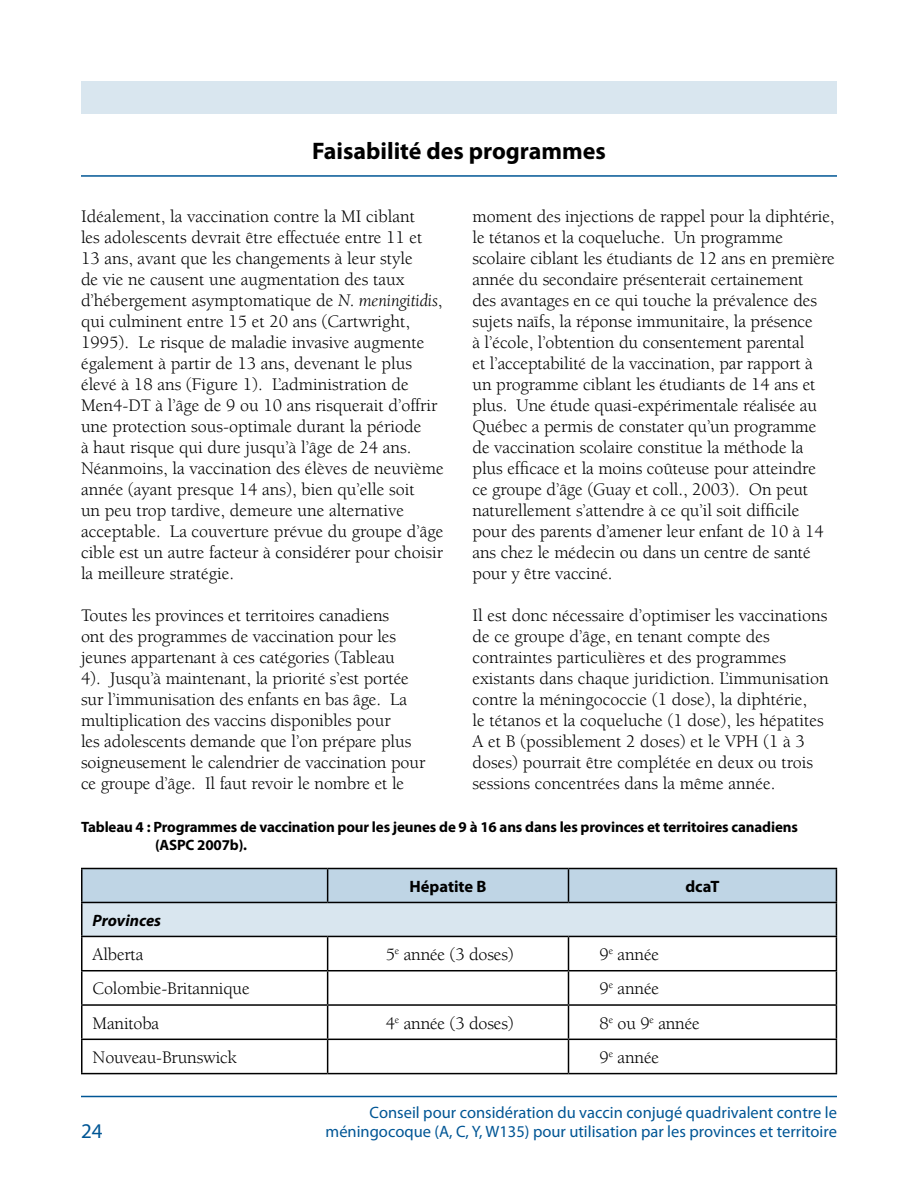
<style>
.page{position:relative;width:918px;height:1188px;background:#fff}
.page>*{position:absolute;margin:0;border:0;box-sizing:border-box;transform-origin:0 0}
.t1{font:700 24px "Myriad Pro";color:#000}
.t2{font:21px "Myriad Pro";color:#005695}
.t3{font:18px/21px "Berkeley";letter-spacing:-.005em;color:#000}
.t4{font:16.5px/19.5px "Myriad Pro";color:#005695;text-align:right}
.t5{font:700 16.5px "Myriad Pro";color:#000}
.t6{font:italic 700 16.5px "Myriad Pro";color:#000}
.t7{font:700 15px/18px "Myriad Pro";letter-spacing:-.01em;color:#000}
.s1{font-style:italic}
</style>
<div class="page">
<div style="left:81px;top:81px;width:756px;height:33px;background:#d9e6ef"></div>
<hr style="left:81px;top:1096px;width:756px;height:1px;background:#005695">
<div style="left:82px;top:869px;width:754px;height:33px;background:#bfd5e5"></div>
<div style="left:82px;top:902px;width:754px;height:34px;background:#d9e6ef"></div>
<hr style="left:81px;top:868px;width:247px;height:1px;background:#000">
<hr style="left:81px;top:869px;width:1px;height:33px;background:#000">
<hr style="left:328px;top:868px;width:240px;height:1px;background:#000">
<hr style="left:327px;top:869px;width:1px;height:33px;background:#000">
<hr style="left:568px;top:868px;width:269px;height:1px;background:#000">
<hr style="left:568px;top:869px;width:1px;height:33px;background:#000">
<hr style="left:836px;top:869px;width:1px;height:33px;background:#000">
<hr style="left:81px;top:902px;width:247px;height:1px;background:#000">
<hr style="left:81px;top:903px;width:1px;height:33px;background:#000">
<hr style="left:328px;top:902px;width:240px;height:1px;background:#000">
<hr style="left:568px;top:902px;width:269px;height:1px;background:#000">
<hr style="left:836px;top:903px;width:1px;height:33px;background:#000">
<hr style="left:81px;top:936px;width:247px;height:1px;background:#000">
<hr style="left:81px;top:937px;width:1px;height:33px;background:#000">
<hr style="left:328px;top:936px;width:240px;height:1px;background:#000">
<hr style="left:327px;top:937px;width:1px;height:33px;background:#000">
<hr style="left:568px;top:936px;width:269px;height:1px;background:#000">
<hr style="left:568px;top:937px;width:1px;height:33px;background:#000">
<hr style="left:836px;top:937px;width:1px;height:33px;background:#000">
<hr style="left:81px;top:970px;width:247px;height:1px;background:#000">
<hr style="left:81px;top:971px;width:1px;height:33px;background:#000">
<hr style="left:328px;top:970px;width:240px;height:1px;background:#000">
<hr style="left:327px;top:971px;width:1px;height:33px;background:#000">
<hr style="left:568px;top:970px;width:269px;height:1px;background:#000">
<hr style="left:568px;top:971px;width:1px;height:33px;background:#000">
<hr style="left:836px;top:971px;width:1px;height:33px;background:#000">
<hr style="left:81px;top:1004px;width:247px;height:2px;background:#000">
<hr style="left:81px;top:1006px;width:1px;height:33px;background:#000">
<hr style="left:328px;top:1004px;width:240px;height:2px;background:#000">
<hr style="left:327px;top:1006px;width:1px;height:33px;background:#000">
<hr style="left:568px;top:1004px;width:269px;height:2px;background:#000">
<hr style="left:568px;top:1006px;width:1px;height:33px;background:#000">
<hr style="left:836px;top:1006px;width:1px;height:33px;background:#000">
<hr style="left:81px;top:1039px;width:247px;height:1px;background:#000">
<hr style="left:81px;top:1040px;width:1px;height:33px;background:#000">
<hr style="left:328px;top:1039px;width:240px;height:1px;background:#000">
<hr style="left:327px;top:1040px;width:1px;height:33px;background:#000">
<hr style="left:568px;top:1039px;width:269px;height:1px;background:#000">
<hr style="left:568px;top:1040px;width:1px;height:33px;background:#000">
<hr style="left:836px;top:1040px;width:1px;height:33px;background:#000">
<hr style="left:81px;top:1073px;width:247px;height:1px;background:#000">
<hr style="left:328px;top:1073px;width:240px;height:1px;background:#000">
<hr style="left:568px;top:1073px;width:269px;height:1px;background:#000">
<hr style="left:81px;top:175px;width:756px;height:2px;background:#005695">
<h1 class="t1" style="left:312px;top:135px;width:295px">Faisabilité des programmes</h1>
<p class="t3" style="left:81px;top:206px;width:364px">Idéalement, la vaccination contre la MI ciblant<br>les adolescents devrait être effectuée entre 11 et 13 ans, avant que les changements à leur style<br>de vie ne causent une augmentation des taux d’hébergement asymptomatique de <span class="s1">N. meningitidis</span>, qui culminent entre 15 et 20 ans (Cartwright, 1995). Le risque de maladie invasive augmente également à partir de 13 ans, devenant le plus élevé à 18 ans (Figure 1). L’administration de Men4-DT à l’âge de 9 ou 10 ans risquerait d’offrir une protection sous-optimale durant la période<br>à haut risque qui dure jusqu’à l’âge de 24 ans.<br>Néanmoins, la vaccination des élèves de neuvième année (ayant presque 14 ans), bien qu’elle soit<br>un peu trop tardive, demeure une alternative acceptable. La couverture prévue du groupe d’âge cible est un autre facteur à considérer pour choisir la meilleure stratégie.</p>
<p class="t3" style="left:81px;top:605px;width:346px">Toutes les provinces et territoires canadiens<br>ont des programmes de vaccination pour les jeunes appartenant à ces catégories (Tableau<br>4). Jusqu’à maintenant, la priorité s’est portée sur l’immunisation des enfants en bas âge. La multiplication des vaccins disponibles pour<br>les adolescents demande que l’on prépare plus soigneusement le calendrier de vaccination pour ce groupe d’âge. Il faut revoir le nombre et le</p>
<p class="t3" style="left:472px;top:206px;width:364px">moment des injections de rappel pour la diphtérie, le tétanos et la coqueluche. Un programme scolaire ciblant les étudiants de 12 ans en première année du secondaire présenterait certainement<br>des avantages en ce qui touche la prévalence des sujets naïfs, la réponse immunitaire, la présence<br>à l’école, l’obtention du consentement parental<br>et l’acceptabilité de la vaccination, par rapport à un programme ciblant les étudiants de 14 ans et plus. Une étude quasi-expérimentale réalisée au Québec a permis de constater qu’un programme de vaccination scolaire constitue la méthode la plus efficace et la moins coûteuse pour atteindre ce groupe d’âge (Guay et coll., 2003). On peut naturellement s’attendre à ce qu’il soit difficile pour des parents d’amener leur enfant de 10 à 14 ans chez le médecin ou dans un centre de santé pour y être vacciné.</p>
<p class="t3" style="left:472px;top:605px;width:358px">Il est donc nécessaire d’optimiser les vaccinations de ce groupe d’âge, en tenant compte des contraintes particulières et des programmes existants dans chaque juridiction. L’immunisation contre la méningococcie (1 dose), la diphtérie,<br>le tétanos et la coqueluche (1 dose), les hépatites A et B (possiblement 2 doses) et le VPH (1 à 3 doses) pourrait être complétée en deux ou trois sessions concentrées dans la même année.</p>
<p class="t7" style="left:155px;top:817px;width:644px;text-indent:-74px">Tableau 4 : Programmes de vaccination pour les jeunes de 9 à 16 ans dans les provinces et territoires canadiens (ASPC 2007b).</p>
<p class="t5" style="left:410px;top:875px;width:79px">Hépatite B</p>
<p class="t5" style="left:685px;top:875px;width:36px">dcaT</p>
<p class="t6" style="left:93px;top:909px;width:70px">Provinces</p>
<p class="t3" style="left:93px;top:944px;width:52px">Alberta</p>
<p class="t3" style="left:386px;top:944px;width:130px">5<sup>e</sup> année (3 doses)</p>
<p class="t3" style="left:600px;top:944px;width:61px">9<sup>e</sup> année</p>
<p class="t3" style="left:93px;top:978px;width:159px">Colombie-Britannique</p>
<p class="t3" style="left:600px;top:978px;width:61px">9<sup>e</sup> année</p>
<p class="t3" style="left:93px;top:1013px;width:68px">Manitoba</p>
<p class="t3" style="left:386px;top:1013px;width:130px">4<sup>e</sup> année (3 doses)</p>
<p class="t3" style="left:600px;top:1013px;width:102px">8<sup>e</sup> ou 9<sup>e</sup> année</p>
<p class="t3" style="left:93px;top:1047px;width:146px">Nouveau-Brunswick</p>
<p class="t3" style="left:600px;top:1047px;width:61px">9<sup>e</sup> année</p>
<p class="t2" style="left:81px;top:1118px;width:23px">24</p>
<p class="t4" style="left:326px;top:1102px;width:513px">Conseil pour considération du vaccin conjugé quadrivalent contre le méningocoque (A, C, Y, W135) pour utilisation par les provinces et territoire</p>
</div>
